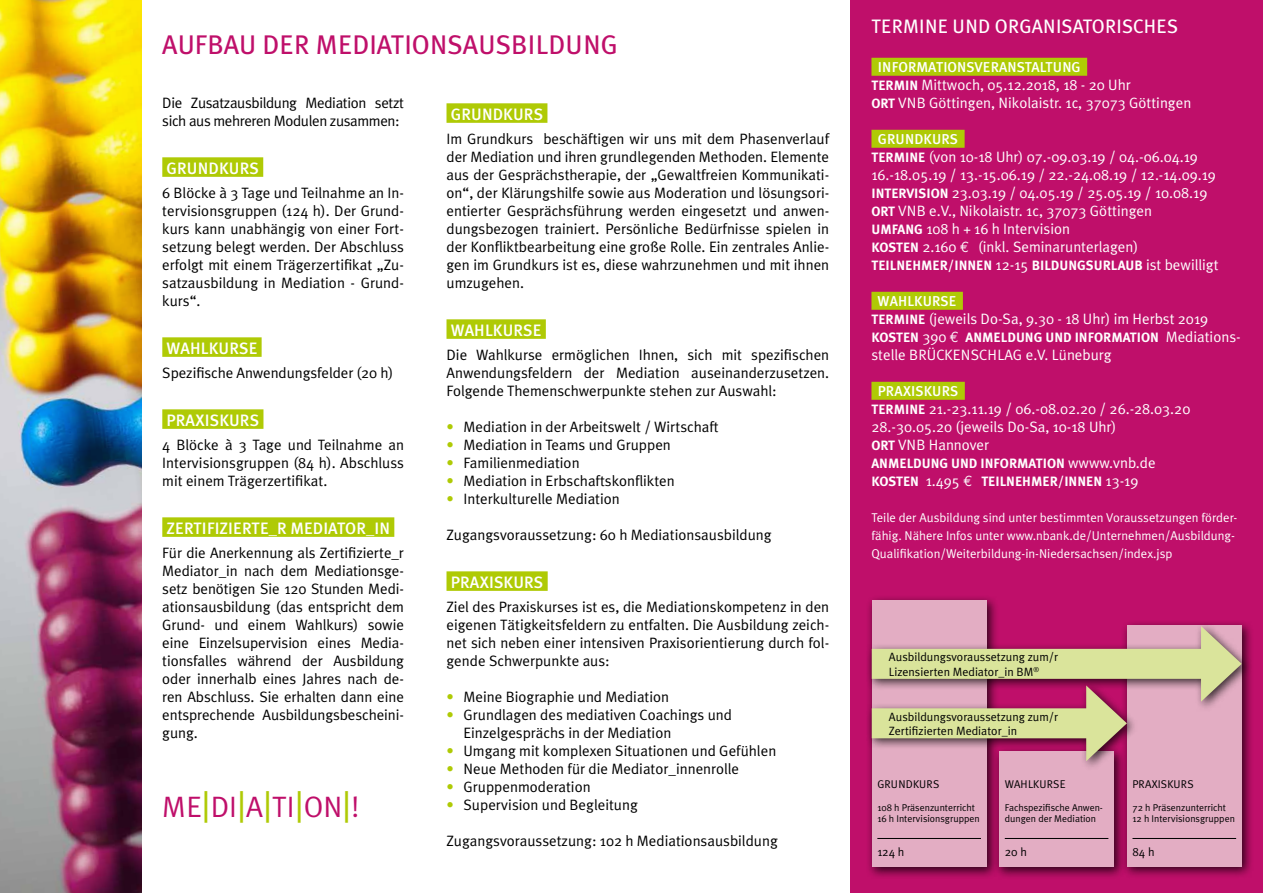
<style>
.page{position:relative;width:1263px;height:893px;background:#fff}
.page>*{position:absolute;margin:0;border:0;box-sizing:border-box;transform-origin:0 0}
.t1{font:29.55px "Meta Plus";letter-spacing:.005em;color:#bf0f6a}
.t2{font:27px "Meta Plus";color:#bf0f6a}
.t3{font:19.5px "Meta Plus";color:#fff}
.t4{font:16.5px "Meta Plus Medium Caps";letter-spacing:.005em;color:#fff}
.t5{font:15px/18px "Meta Plus";color:#000;text-align:justify}
.t6{font:15px/18px "Meta Plus";color:#fff}
.t7{font:15px/18px "Meta Plus";letter-spacing:-.025em;color:#000}
.t8{font:14.4px "Meta Plus Medium Caps";color:#fff}
.t9{font:700 13.5px/18px "Meta Plus";color:#fff}
.t10{font:12.75px/18px "Meta Plus";color:#fff}
.t11{font:12px/14.4px "Meta Plus";color:#000}
.t12{font:11.25px "Meta Plus";letter-spacing:.01em;color:#000}
.t13{font:9.9px/11.9px "Meta Plus";color:#000}
.s1{font-size:40.8px;color:#afca05}
.s2{color:#afca05}
.s3{font-weight:700;font-size:13.5px}
.s4{font-family:"Euro Mono"}
.s5{font-weight:400;font-size:15px}
.s6{font-family:"Euro Mono";font-weight:400;font-size:15px}
</style>
<div class="page">
<img style="left:0;top:0;width:141px;height:893px">
<div style="left:850px;top:0;width:413px;height:893px;background:#bf0f6a"></div>
<div style="left:162px;top:157px;width:101px;height:20px;background:#afca05"></div>
<div style="left:162px;top:337px;width:100px;height:20px;background:#afca05"></div>
<div style="left:162px;top:409px;width:101px;height:20px;background:#afca05"></div>
<div style="left:162px;top:517px;width:232px;height:20px;background:#afca05"></div>
<div style="left:446px;top:103px;width:101px;height:20px;background:#afca05"></div>
<div style="left:446px;top:319px;width:100px;height:20px;background:#afca05"></div>
<div style="left:446px;top:571px;width:102px;height:20px;background:#afca05"></div>
<div style="left:871px;top:58px;width:216px;height:18px;background:#afca05"></div>
<div style="left:871px;top:130px;width:94px;height:18px;background:#afca05"></div>
<div style="left:871px;top:292px;width:92px;height:18px;background:#afca05"></div>
<div style="left:871px;top:382px;width:94px;height:18px;background:#afca05"></div>
<div style="left:866px;top:595px;width:133px;height:284px;background:#000;opacity:.75"></div>
<div style="left:872px;top:601px;width:114px;height:266px;background:#e3adc3"></div>
<hr style="left:877px;top:838px;width:104px;height:1px;background:#000">
<div style="left:993px;top:746px;width:133px;height:133px;background:#000;opacity:.75"></div>
<div style="left:999px;top:752px;width:115px;height:115px;background:#e3adc3"></div>
<hr style="left:1005px;top:838px;width:103px;height:1px;background:#000">
<div style="left:1121px;top:619px;width:133px;height:260px;background:#000;opacity:.75"></div>
<div style="left:1127px;top:625px;width:115px;height:242px;background:#e3adc3"></div>
<hr style="left:1132px;top:838px;width:104px;height:1px;background:#000">
<div style="left:866px;top:621px;width:387px;height:91px;background:#000;opacity:.75"></div>
<div style="left:872px;top:649px;width:343px;height:30px;background:#dae49b"></div>
<svg style="left:1201px;top:626px;width:41px;height:76px"></svg>
<div style="left:866px;top:681px;width:272px;height:91px;background:#000;opacity:.75"></div>
<div style="left:872px;top:708px;width:228px;height:30px;background:#dae49b"></div>
<svg style="left:1086px;top:685px;width:41px;height:76px"></svg>
<h2 class="t2" style="left:162px;top:29px;width:453px">AUFBAU DER MEDIATIONSAUSBILDUNG</h2>
<p class="t7" style="left:162px;top:94px;width:243px">Die Zusatzausbildung Mediation setzt sich aus mehreren Modulen zusammen:</p>
<p class="t4" style="left:167px;top:159px;width:94px">GRUNDKURS</p>
<p class="t5" style="left:162px;top:184px;width:243px">6 Blöcke à 3 Tage und Teilnahme an I n&shy;tervisionsgruppen (124 h). Der Grund&shy;kurs kann unabhängig von einer Fort&shy;setzung belegt werden. Der Abschluss erfolgt mit einem Trägerzertifikat „Zu&shy;satzausbildung in Mediation - Grund&shy;kurs“.</p>
<p class="t4" style="left:167px;top:339px;width:92px">WAHLKURSE</p>
<p class="t5" style="left:162px;top:364px;width:233px">Spezifische Anwendungsfelder (20 h)</p>
<p class="t4" style="left:167px;top:411px;width:94px">PRAXISKURS</p>
<p class="t5" style="left:162px;top:436px;width:243px">4 Blöcke à 3 Tage und Teilnahme an I ntervisionsgruppen (84 h). Abschluss mit einem Trägerzertifikat.</p>
<p class="t4" style="left:167px;top:519px;width:225px">ZERTIFIZIERTE_R MEDIATOR_IN</p>
<p class="t5" style="left:162px;top:544px;width:243px">Für die Anerkennung als Zertifizierte_r Mediator_in nach dem Mediationsge&shy;setz benötigen Sie 120 Stunden Medi&shy;ationsausbildung (das entspricht dem Grund- und einem Wahlkurs) sowie eine Einzelsupervision eines Media&shy;tionsfalles während der Ausbildung oder innerhalb eines Jahres nach de&shy;ren Abschluss. Sie erhalten dann eine entsprechende Ausbildungsbescheini&shy;gung.</p>
<h1 class="t1" style="left:162px;top:789px;width:198px">Me<span class="s1">|</span>di<span class="s1">|</span>a<span class="s1">|</span>ti<span class="s1">|</span>on<span class="s1">|</span>!</h1>
<p class="t4" style="left:451px;top:105px;width:94px">GRUNDKURS</p>
<p class="t5" style="left:446px;top:130px;width:384px">I m Grundkurs beschäftigen wir uns mit dem Phasenverlauf der Mediation und ihren grundlegenden Methoden. Elemente aus der Gesprächstherapie, der „Gewaltfreien Kommunikati&shy;on“, der Klärungshilfe sowie aus Moderation und lösungsori&shy;entierter Gesprächsführung werden eingesetzt und anwen&shy;dungsbezogen trainiert. Persönliche Bedürfnisse spielen in der Konfliktbearbeitung eine große Rolle. Ein zentrales Anlie&shy;gen im Grundkurs ist es, diese wahrzunehmen und mit ihnen umzugehen.</p>
<p class="t4" style="left:451px;top:321px;width:92px">WAHLKURSE</p>
<p class="t5" style="left:446px;top:346px;width:384px">Die Wahlkurse ermöglichen I hnen, sich mit spezifischen Anwendungsfeldern der Mediation auseinanderzusetzen.<br>Folgende Themenschwerpunkte stehen zur Auswahl:</p>
<p class="t5" style="left:446px;top:418px;width:274px"><span class="s2">•</span> Mediation in der Arbeitswelt / Wirtschaft</p>
<p class="t5" style="left:446px;top:436px;width:226px"><span class="s2">•</span> Mediation in Teams und Gruppen</p>
<p class="t5" style="left:446px;top:454px;width:135px"><span class="s2">•</span> Familienmediation</p>
<p class="t5" style="left:446px;top:472px;width:230px"><span class="s2">•</span> Mediation in Erbschaftskonflikten</p>
<p class="t5" style="left:446px;top:490px;width:175px"><span class="s2">•</span> I nterkulturelle Mediation</p>
<p class="t5" style="left:446px;top:526px;width:327px">Zugangsvoraussetzung: 60 h Mediationsausbildung</p>
<p class="t4" style="left:451px;top:573px;width:94px">PRAXISKURS</p>
<p class="t5" style="left:446px;top:598px;width:384px">Ziel des Praxiskurses ist es, die Mediationskompetenz in den eigenen Tätigkeitsfeldern zu entfalten. Die Ausbildung zeich&shy;net sich neben einer intensiven Praxisorientierung durch fol&shy;gende Schwerpunkte aus:</p>
<p class="t5" style="left:446px;top:688px;width:224px"><span class="s2">•</span> Meine Biographie und Mediation</p>
<p class="t5" style="left:463px;top:706px;width:270px;text-indent:-17px"><span class="s2">•</span> Grundlagen des mediativen Coachings und<br>Einzelgesprächs in der Mediation</p>
<p class="t5" style="left:446px;top:742px;width:331px"><span class="s2">•</span> Umgang mit komplexen Situationen und Gefühlen</p>
<p class="t5" style="left:446px;top:760px;width:294px"><span class="s2">•</span> Neue Methoden für die Mediator_innenrolle</p>
<p class="t5" style="left:446px;top:778px;width:146px"><span class="s2">•</span> Gruppenmoderation</p>
<p class="t5" style="left:446px;top:796px;width:193px"><span class="s2">•</span> Supervision und Begleitung</p>
<p class="t5" style="left:446px;top:832px;width:333px">Zugangsvoraussetzung: 102 h Mediationsausbildung</p>
<h3 class="t3" style="left:871px;top:15px;width:12px">TERMINE</h3>
<h3 class="t3" style="left:952px;top:15px;width:91px">UND ORGANISATORISCHES</h3>
<p class="t8" style="left:878px;top:59px;width:203px">I NFORMATIONSVERANSTALTUNG</p>
<p class="t6" style="left:871px;top:76px;width:321px"><span class="s3">TERMIN</span> Mittwoch, 05.12.2018, 18 - 20 Uhr<br><span class="s3">ORT</span> VN B Göttingen, N ikolaistr. 1c, 37073 Göttingen</p>
<p class="t8" style="left:878px;top:131px;width:82px">GRUNDKURS</p>
<p class="t6" style="left:871px;top:148px;width:346px"><span class="s3">TERMINE</span> (von 10-18 Uhr) 07.-09.03.19 / 04.-06.04.19<br>16.-18.05.19 / 13.-15.06.19 / 22.-24.08.19 / 12.-14.09.19<br><span class="s3">I NTERVISION</span> 23.03.19 / 04.05.19 / 25.05.19 / 10.08.19<br><span class="s3">ORT</span> VN B e.V., N ikolaistr. 1c, 37073 Göttingen<br><span class="s3">UMFANG</span> 108 h + 16 h I ntervision<br><span class="s3">KOSTEN</span> 2.160 <span class="s4">€-</span>(inkl. Seminarunterlagen)</p>
<p class="t9" style="left:871px;top:256px;width:349px">TEILNEHMER/INNEN <span class="s5">12-15</span> BILDU NGSU RLAUB <span class="s5">ist bewilligt</span></p>
<p class="t8" style="left:877px;top:293px;width:80px">WAHLKURSE</p>
<p class="t6" style="left:871px;top:310px;width:338px"><span class="s3">TERMINE</span> (jeweils Do-Sa, 9.30 - 18 Uhr) im Herbst 2019</p>
<p class="t9" style="left:871px;top:328px;width:371px">KOSTEN <span class="s5">390</span> <span class="s6">€</span> ANMELDU NG U ND I NFORMATION <span class="s5">Mediations-</span></p>
<p class="t6" style="left:871px;top:346px;width:242px">stelle BRÜCKEN SCHLAG e.V. Lüneburg</p>
<p class="t8" style="left:878px;top:383px;width:82px">PRAXISKURS</p>
<p class="t6" style="left:871px;top:400px;width:320px"><span class="s3">TERMINE</span> 21.-23.11.19 / 06.-08.02.20 / 26.-28.03.20<br>28.-30.05.20 (jeweils Do-Sa, 10-18 Uhr)<br><span class="s3">ORT</span> VN B Hannover</p>
<p class="t9" style="left:871px;top:454px;width:286px">ANMELDU NG U ND I NFORMATION <span class="s5">wwww.vnb.de<br></span>KOSTEN <span class="s5">1.495</span> <span class="s6">€</span> TEILNEHMER/INNEN <span class="s5">13-19</span></p>
<p class="t10" style="left:871px;top:508px;width:367px">Teile der Ausbildung sind unter bestimmten Voraussetzungen förder&shy;fähig. Nähere I nfos unter www.nbank.de/Unternehmen/Ausbildung-<br>Qualifikation/Weiterbildung-in-N iedersachsen/index.jsp</p>
<p class="t11" style="left:889px;top:650px;width:171px">Ausbildungsvoraussetzung zum/r<br>Lizensierten Mediator_in BM<sup>®</sup></p>
<p class="t11" style="left:889px;top:710px;width:171px">Ausbildungsvoraussetzung zum/r<br>Zertifizierten Mediator_in</p>
<p class="t12" style="left:877px;top:778px;width:43px">Grundkurs</p>
<p class="t13" style="left:877px;top:801px;width:104px">108 h Präsenzunterricht<br>16 h I ntervisionsgruppen</p>
<p class="t11" style="left:877px;top:845px;width:28px">124 h</p>
<p class="t12" style="left:1005px;top:778px;width:23px">Wahlkurs</p>
<p class="t12" style="left:1060px;top:778px;width:7px">e</p>
<p class="t13" style="left:1005px;top:801px;width:100px">Fachspezifische Anwen&shy;dungen der Mediation</p>
<p class="t11" style="left:1005px;top:845px;width:24px">20 h</p>
<p class="t12" style="left:1132px;top:778px;width:36px">Praxiskurs</p>
<p class="t13" style="left:1132px;top:801px;width:104px">72 h Präsenzunterricht<br>12 h I ntervisionsgruppen</p>
<p class="t11" style="left:1132px;top:845px;width:24px">84 h</p>
</div>
